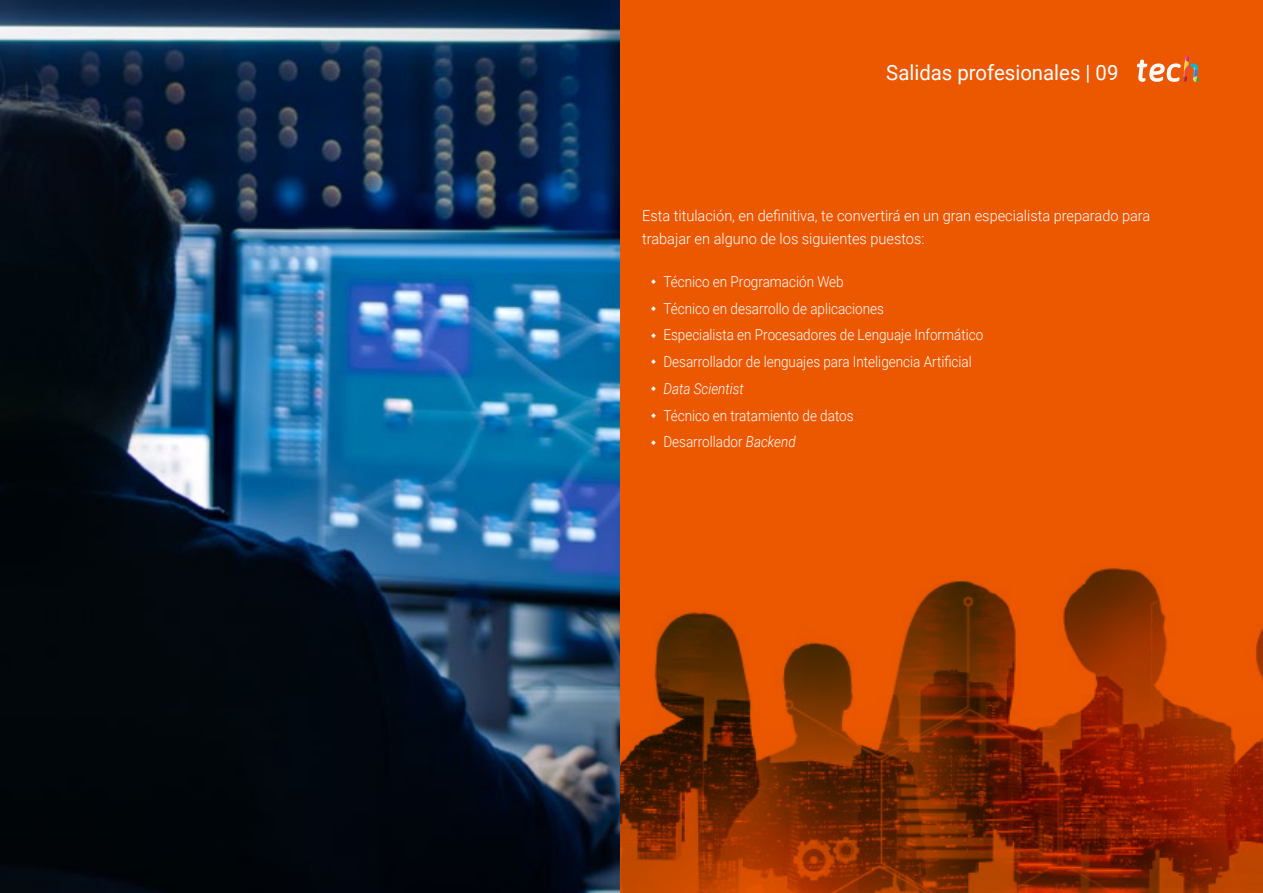
<style>
.page{position:relative;width:1263px;height:893px;background:#fff}
.page>*{position:absolute;margin:0;border:0;box-sizing:border-box;transform-origin:0 0}
.t1{font:21px "Roboto";color:#fff}
.t2{font:300 15px/26.7px "Roboto";color:#fff;scale:.9 1}
.t3{font:300 15px/22.5px "Roboto";color:#fefefe}
.t4{font:italic 300 15px "Roboto";color:#fff;scale:.9 1}
.s1{font-style:italic}
</style>
<div class="page">
<img style="left:0;top:0;width:621px;height:893px">
<div style="left:621px;top:0;width:642px;height:893px;background:#ec5800"></div>
<img style="left:621px;top:567px;width:642px;height:326px">
<svg style="left:1137px;top:56px;width:62px;height:26px"></svg>
<h1 class="t1" style="left:886px;top:57px;width:234px">Salidas profesionales | 09</h1>
<p class="t3" style="left:642px;top:204px;width:510px">Esta titulación, en definitiva, te convertirá en un gran especialista preparado para trabajar en alguno de los siguientes puestos:</p>
<p class="t2" style="left:663px;top:268px;width:357px">Técnico en Programación Web<br>Técnico en desarrollo de aplicaciones<br>Especialista en Procesadores de Lenguaje Informático Desarrollador de lenguajes para Inteligencia Artificial</p>
<p class="t4" style="left:663px;top:378px;width:91px">Data Scientist</p>
<p class="t2" style="left:663px;top:401px;width:213px">Técnico en tratamiento de datos<br>Desarrollador <span class="s1">Backend</span></p>
</div>
